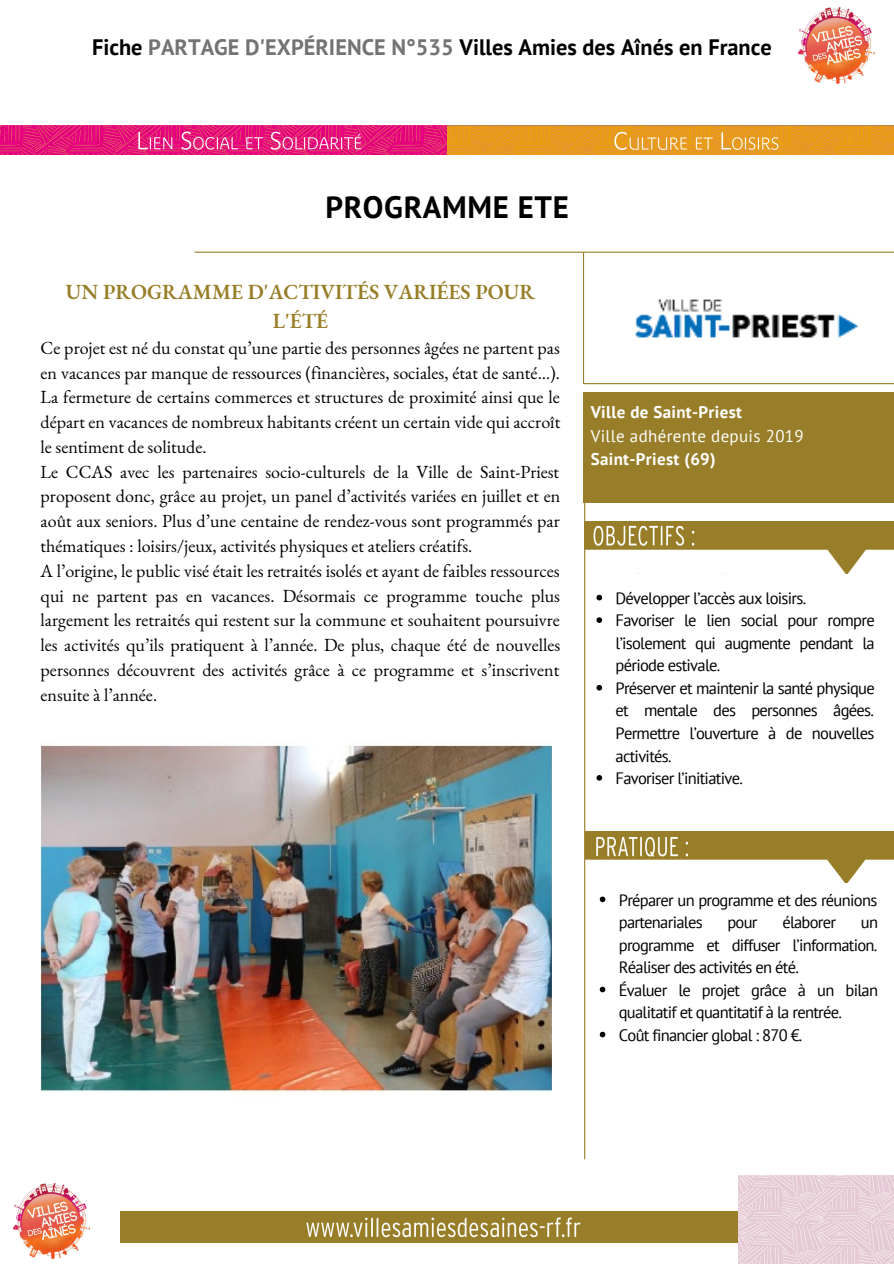
<style>
.page{position:relative;width:894px;height:1264px;background:#fff}
.page>*{position:absolute;margin:0;border:0;box-sizing:border-box;transform-origin:0 0}
.t1{font:700 30.9px "PT Sans";letter-spacing:.02em;color:#000}
.t2{font:700 22.35px "PT Sans";color:#000}
.t3{font:600 21px/29.2px "EB Garamond";color:#987e28;text-align:center}
.t4{font:18px/24.8px "EB Garamond";color:#000;text-align:justify}
.t5{font:700 16.95px "PT Sans";letter-spacing:.02em;color:#fff}
.t6{font:16.95px "PT Sans";letter-spacing:.02em;color:#fff}
.t7{font:16.5px/22.5px "PT Sans";letter-spacing:-.045em;color:#000;text-align:justify}
.s1{color:#737373}
</style>
<div class="page">
<hr style="left:584px;top:493px;width:1px;height:665px;background:#987e28">
<img style="left:120px;top:1211px;width:618px;height:31px">
<img style="left:738px;top:1175px;width:155px;height:88px">
<img style="left:0;top:126px;width:893px;height:29px">
<img style="left:798px;top:8px;width:76px;height:75px">
<img style="left:585px;top:831px;width:308px;height:51px">
<img style="left:584px;top:521px;width:309px;height:52px">
<div style="left:583px;top:392px;width:310px;height:111px;background:#987e28"></div>
<hr style="left:195px;top:252px;width:698px;height:1px;background:#987e28">
<hr style="left:583px;top:253px;width:1px;height:130px;background:#987e28">
<hr style="left:583px;top:383px;width:310px;height:1px;background:#987e28">
<img style="left:14px;top:1183px;width:75px;height:75px">
<img style="left:635px;top:256px;width:222px;height:125px;border-radius:10px">
<img style="left:41px;top:745px;width:510px;height:347px">
<svg style="left:596px;top:595px;width:6px;height:5px"></svg>
<svg style="left:596px;top:617px;width:6px;height:6px"></svg>
<svg style="left:596px;top:685px;width:6px;height:5px"></svg>
<svg style="left:596px;top:775px;width:6px;height:5px"></svg>
<svg style="left:599px;top:896px;width:6px;height:6px"></svg>
<svg style="left:599px;top:986px;width:6px;height:6px"></svg>
<svg style="left:599px;top:1031px;width:6px;height:6px"></svg>
<p class="t2" style="left:92px;top:32px;width:681px">Fiche <span class="s1">PARTAGE D'EXPÉRIENCE N°535</span> Villes Amies des Aînés en France</p>
<p class="t1" style="left:325px;top:186px;width:245px">PROGRAMME ETE</p>
<p class="t3" style="left:66px;top:276px;width:470px">UN PROGRAMME D'ACTIVITÉS VARIÉES POUR<br>L'ÉTÉ</p>
<p class="t4" style="left:41px;top:335px;width:521px">Ce projet est né du constat qu’une partie des personnes âgées ne partent pas en vacances par manque de ressources (financières, sociales, état de santé…).<br>La fermeture de certains commerces et structures de proximité ainsi que le départ en vacances de nombreux habitants créent un certain vide qui accroît le sentiment de solitude.</p>
<p class="t4" style="left:41px;top:459px;width:521px">Le CCAS avec les partenaires socio-culturels de la Ville de Saint-Priest proposent donc, grâce au projet, un panel d’activités variées en juillet et en août aux seniors. Plus d’une centaine de rendez-vous sont programmés par thématiques : loisirs/jeux, activités physiques et ateliers créatifs.</p>
<p class="t4" style="left:41px;top:558px;width:521px">A l’origine, le public visé était les retraités isolés et ayant de faibles ressources qui ne partent pas en vacances. Désormais ce programme touche plus largement les retraités qui restent sur la commune et souhaitent poursuivre les activités qu’ils pratiquent à l’année. De plus, chaque été de nouvelles personnes découvrent des activités grâce à ce programme et s’inscrivent ensuite à l’année.</p>
<p class="t5" style="left:590px;top:401px;width:153px">Ville de Saint-Priest</p>
<p class="t6" style="left:590px;top:424px;width:214px">Ville adhérente depuis 2019</p>
<p class="t5" style="left:590px;top:448px;width:126px">Saint-Priest (69)</p>
<p class="t7" style="left:615px;top:586px;width:192px">Développer l’accès aux loisirs.</p>
<p class="t7" style="left:615px;top:609px;width:261px">Favoriser le lien social pour rompre l’isolement qui augmente pendant la période estivale.</p>
<p class="t7" style="left:615px;top:676px;width:261px">Préserver et maintenir la santé physique et mentale des personnes âgées.<br>Permettre l’ouverture à de nouvelles activités.</p>
<p class="t7" style="left:615px;top:766px;width:129px">Favoriser l’initiative.</p>
<p class="t7" style="left:618px;top:888px;width:260px">Préparer un programme et des réunions partenariales</p>
<p class="t7" style="left:727px;top:910px;width:32px">pour</p>
<p class="t7" style="left:782px;top:910px;width:55px">élaborer</p>
<p class="t7" style="left:618px;top:910px;width:261px;text-indent:242px">un programme et diffuser l’information.<br>Réaliser des activités en été.</p>
<p class="t7" style="left:618px;top:978px;width:261px">Évaluer le projet grâce à un bilan qualitatif et quantitatif à la rentrée.</p>
<p class="t7" style="left:618px;top:1023px;width:185px">Coût financier global : 870 €.</p>
</div>
